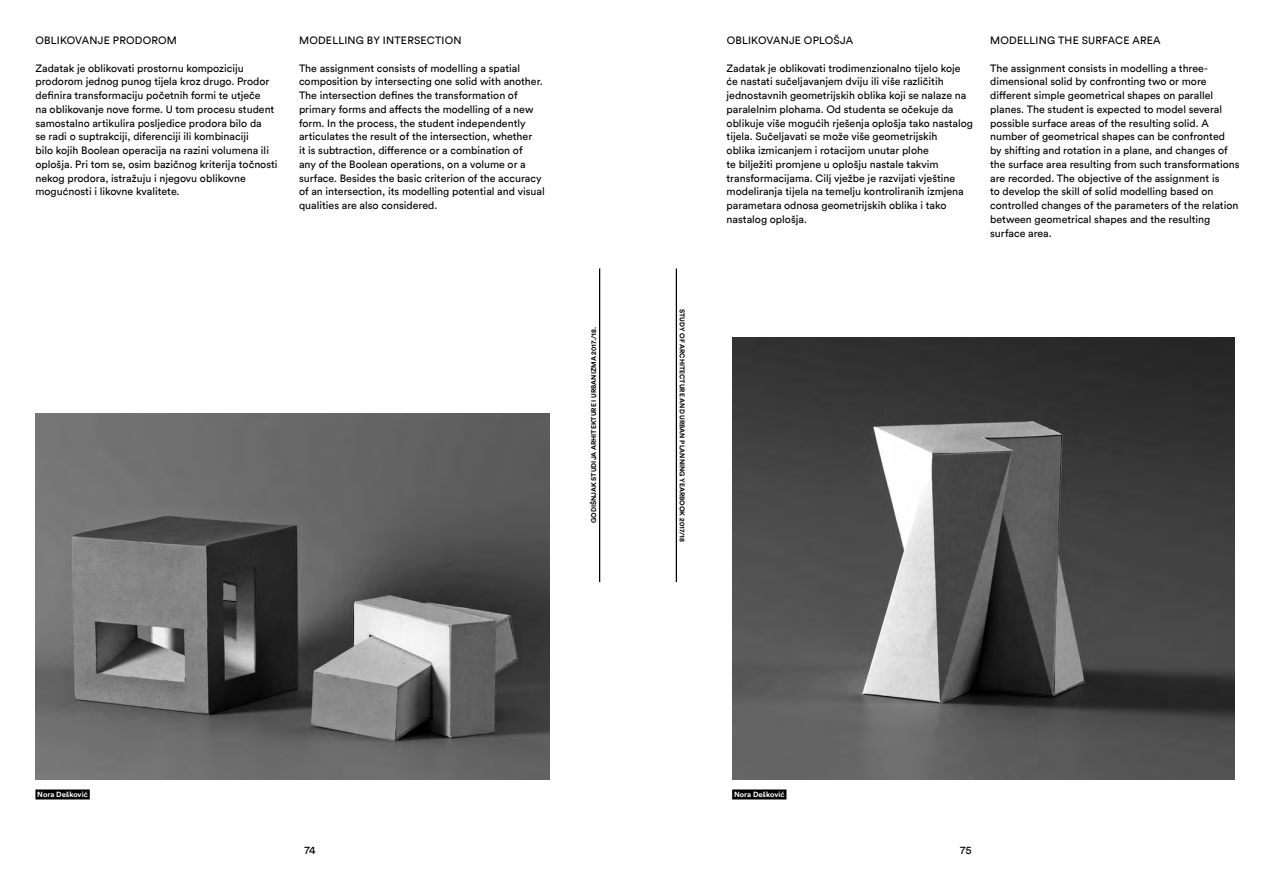
<style>
.page{position:relative;width:1276px;height:886px;background:#fff}
.page>*{position:absolute;margin:0;border:0;box-sizing:border-box;transform-origin:0 0}
.t1{font:11.25px "Circular Std";color:#000}
.t2{font:10.62px/13.8px "Circular Std";color:#000}
.t3{font:10.62px "Circular Std";letter-spacing:.02em;color:#000}
.t4{font:700 7.5px "Circular Std";color:#fff}
.t5{font:700 6.88px "Circular Std";color:#000}
</style>
<div class="page">
<hr style="left:599px;top:268px;width:1px;height:314px;background:#000">
<hr style="left:676px;top:268px;width:1px;height:314px;background:#000">
<div style="left:35px;top:789px;width:55px;height:10px;background:#000"></div>
<img style="left:35px;top:413px;width:514px;height:367px">
<img style="left:732px;top:337px;width:503px;height:443px">
<div style="left:732px;top:789px;width:54px;height:10px;background:#000"></div>
<p class="t3" style="left:36px;top:34px;width:143px">OBLIKOVANJE PRODOROM</p>
<p class="t2" style="left:35px;top:61px;width:244px">Zadatak je oblikovati prostornu kompoziciju prodorom jednog punog tijela kroz drugo. Prodor definira transformaciju početnih formi te utječe<br>na oblikovanje nove forme. U tom procesu student samostalno artikulira posljedice prodora bilo da<br>se radi o suptrakciji, diferenciji ili kombinaciji<br>bilo kojih Boolean operacija na razini volumena ili oplošja. Pri tom se, osim bazičnog kriterija točnosti nekog prodora, istražuju i njegovu oblikovne mogućnosti i likovne kvalitete.</p>
<p class="t3" style="left:299px;top:34px;width:164px">MODELLING BY INTERSECTION</p>
<p class="t2" style="left:299px;top:61px;width:247px">The assignment consists of modelling a spatial composition by intersecting one solid with another.<br>The intersection defines the transformation of primary forms and affects the modelling of a new form. In the process, the student independently articulates the result of the intersection, whether<br>it is subtraction, difference or a combination of<br>any of the Boolean operations, on a volume or a surface. Besides the basic criterion of the accuracy of an intersection, its modelling potential and visual qualities are also considered.</p>
<p class="t5" style="left:589px;top:523px;width:197px;rotate:-90deg">GODIŠNJAK STUDIJA ARHITEKTURE I URBANIZMA 2017./18.</p>
<p class="t5" style="left:686px;top:309px;width:234px;rotate:90deg">STUDY OF ARCHITECTURE AND URBAN PLANNING YEARBOOK 2017/18</p>
<p class="t3" style="left:726px;top:34px;width:128px">OBLIKOVANJE OPLOŠJA</p>
<p class="t2" style="left:726px;top:61px;width:248px">Zadatak je oblikovati trodimenzionalno tijelo koje će nastati sučeljavanjem dviju ili više različitih jednostavnih geometrijskih oblika koji se nalaze na paralelnim plohama. Od studenta se očekuje da oblikuje više mogućih rješenja oplošja tako nastalog tijela. Sučeljavati se može više geometrijskih<br>oblika izmicanjem i rotacijom unutar plohe<br>te bilježiti promjene u oplošju nastale takvim transformacijama. Cilj vježbe je razvijati vještine modeliranja tijela na temelju kontroliranih izmjena parametara odnosa geometrijskih oblika i tako nastalog oplošja.</p>
<p class="t3" style="left:990px;top:34px;width:172px">MODELLING THE SURFACE AREA</p>
<p class="t2" style="left:990px;top:61px;width:251px">The assignment consists in modelling a three&shy;dimensional solid by confronting two or more different simple geometrical shapes on parallel planes. The student is expected to model several possible surface areas of the resulting solid. A number of geometrical shapes can be confronted<br>by shifting and rotation in a plane, and changes of the surface area resulting from such transformations are recorded. The objective of the assignment is<br>to develop the skill of solid modelling based on controlled changes of the parameters of the relation between geometrical shapes and the resulting surface area.</p>
<p class="t4" style="left:37px;top:789px;width:52px">Nora Dešković</p>
<p class="t4" style="left:734px;top:789px;width:52px">Nora Dešković</p>
<p class="t1" style="left:304px;top:844px;width:13px">74</p>
<p class="t1" style="left:960px;top:844px;width:13px">75</p>
</div>
